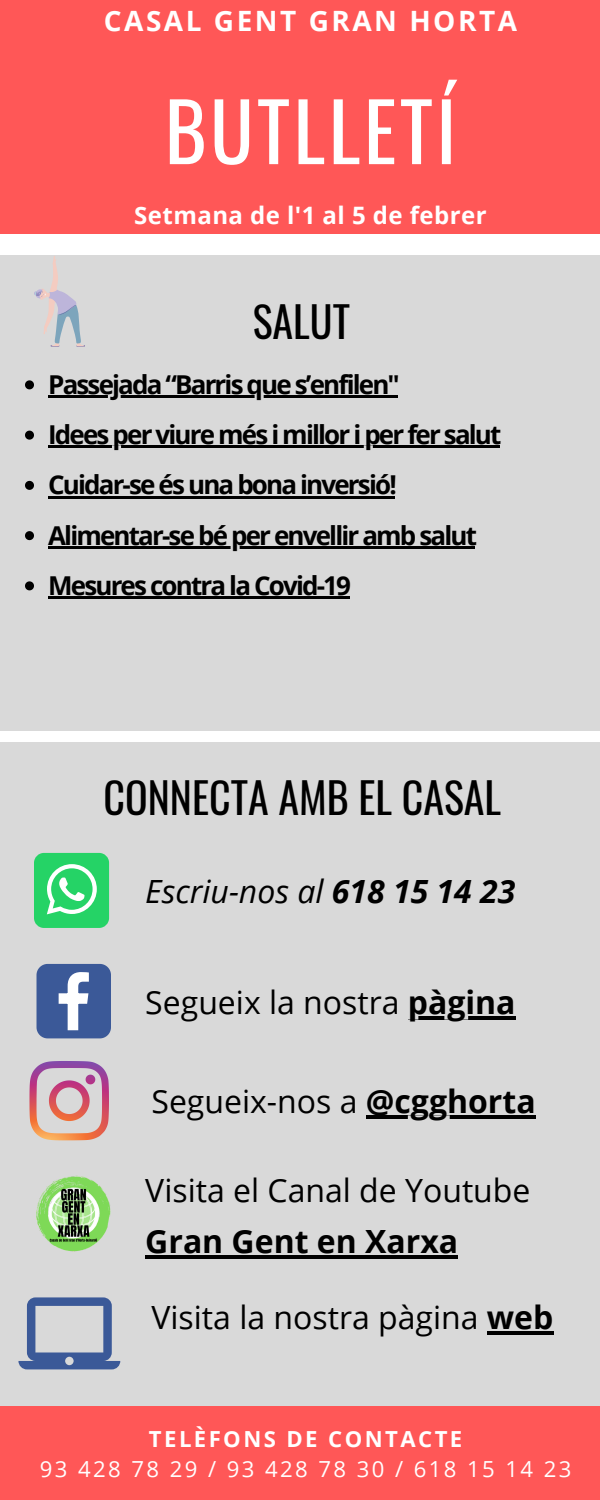
<style>
.page{position:relative;width:600px;height:1500px;background:#fff}
.page>*{position:absolute;margin:0;border:0;box-sizing:border-box;transform-origin:0 0}
.t1{font:80px "Oswald";letter-spacing:.045em;color:#fff}
.t2{font:42px "Oswald";color:#000}
.t3{font:32px/51.2px "Open Sans";color:#000}
.t4{font:italic 32px "Open Sans";color:#000}
.t5{font:700 28px "Open Sans";letter-spacing:.09em;color:#fff}
.t6{font:700 26px "Open Sans";letter-spacing:-.07em;color:#000}
.t7{font:700 24px "Open Sans";letter-spacing:.02em;color:#fff}
.t8{font:22.1px "Open Sans";letter-spacing:.11em;color:#fff}
.t9{font:700 22.1px "Open Sans";letter-spacing:.11em;color:#fff}
.s1{font-weight:700}
</style>
<div class="page">
<div style="left:0;top:0;width:600px;height:233px;background:#ff5757"></div>
<div style="left:0;top:256px;width:600px;height:475px;background:#d9d9d9"></div>
<svg style="left:25px;top:380px;width:9px;height:9px"></svg>
<hr style="left:48px;top:395px;width:350px;height:3px;background:#000">
<svg style="left:25px;top:431px;width:9px;height:9px"></svg>
<hr style="left:48px;top:446px;width:452px;height:2px;background:#000">
<svg style="left:25px;top:481px;width:9px;height:9px"></svg>
<hr style="left:48px;top:496px;width:347px;height:2px;background:#000">
<svg style="left:25px;top:531px;width:9px;height:9px"></svg>
<hr style="left:48px;top:546px;width:427px;height:2px;background:#000">
<svg style="left:25px;top:581px;width:9px;height:9px"></svg>
<hr style="left:48px;top:596px;width:301px;height:3px;background:#000">
<div style="left:0;top:743px;width:600px;height:677px;background:#d9d9d9"></div>
<div style="left:0;top:1407px;width:600px;height:93px;background:#ff5757"></div>
<svg style="left:34px;top:256px;width:51px;height:91px"></svg>
<svg style="left:29px;top:1061px;width:80px;height:79px"></svg>
<svg style="left:37px;top:964px;width:74px;height:74px;background:#5d75a9"></svg>
<svg style="left:18px;top:1297px;width:102px;height:72px"></svg>
<div style="left:34px;top:853px;width:75px;height:75px;background:#25d366;border-radius:10px"></div>
<svg style="left:47px;top:864px;width:50px;height:50px"></svg>
<img style="left:36px;top:1175px;width:75px;height:77px">
<hr style="left:408px;top:1016px;width:108px;height:3px;background:#000">
<hr style="left:366px;top:1116px;width:170px;height:3px;background:#000">
<hr style="left:487px;top:1331px;width:66px;height:3px;background:#000">
<hr style="left:145px;top:1256px;width:313px;height:3px;background:#000">
<p class="t5" style="left:104px;top:1px;width:415px">CASAL GENT GRAN HORTA</p>
<p class="t1" style="left:165px;top:69px;width:293px">BUTLLETÍ</p>
<p class="t7" style="left:134px;top:198px;width:354px">Setmana de l'1 al 5 de febrer</p>
<p class="t2" style="left:253px;top:289px;width:99px">SALUT</p>
<p class="t6" style="left:48px;top:366px;width:353px">Passejada “Barris que s’enfilen"</p>
<p class="t6" style="left:48px;top:416px;width:455px">Idees per viure més i millor i per fer salut</p>
<p class="t6" style="left:48px;top:467px;width:350px">Cuidar-se és una bona inversió!</p>
<p class="t6" style="left:48px;top:517px;width:430px">Alimentar-se bé per envellir amb salut</p>
<p class="t6" style="left:48px;top:567px;width:304px">Mesures contra la Covid-19</p>
<p class="t2" style="left:103px;top:765px;width:399px">CONNECTA AMB EL CASAL</p>
<p class="t4" style="left:145px;top:869px;width:372px">Escriu-nos al <span class="s1">618 15 14 23</span></p>
<p class="t3" style="left:145px;top:976px;width:372px">Segueix la nostra <span class="s1">pàgina</span></p>
<p class="t3" style="left:151px;top:1075px;width:386px">Segueix-nos a <span class="s1">@cgghorta</span></p>
<p class="t3" style="left:145px;top:1164px;width:387px">Visita el Canal de Youtube<br><span class="s1">Gran Gent en Xarxa</span></p>
<p class="t3" style="left:151px;top:1291px;width:403px">Visita la nostra pàgina <span class="s1">web</span></p>
<p class="t9" style="left:149px;top:1423px;width:315px">TELÈFONS DE CONTACTE</p>
<p class="t8" style="left:40px;top:1454px;width:533px">93 428 78 29 / 93 428 78 30 / 618 15 14 23</p>
</div>
